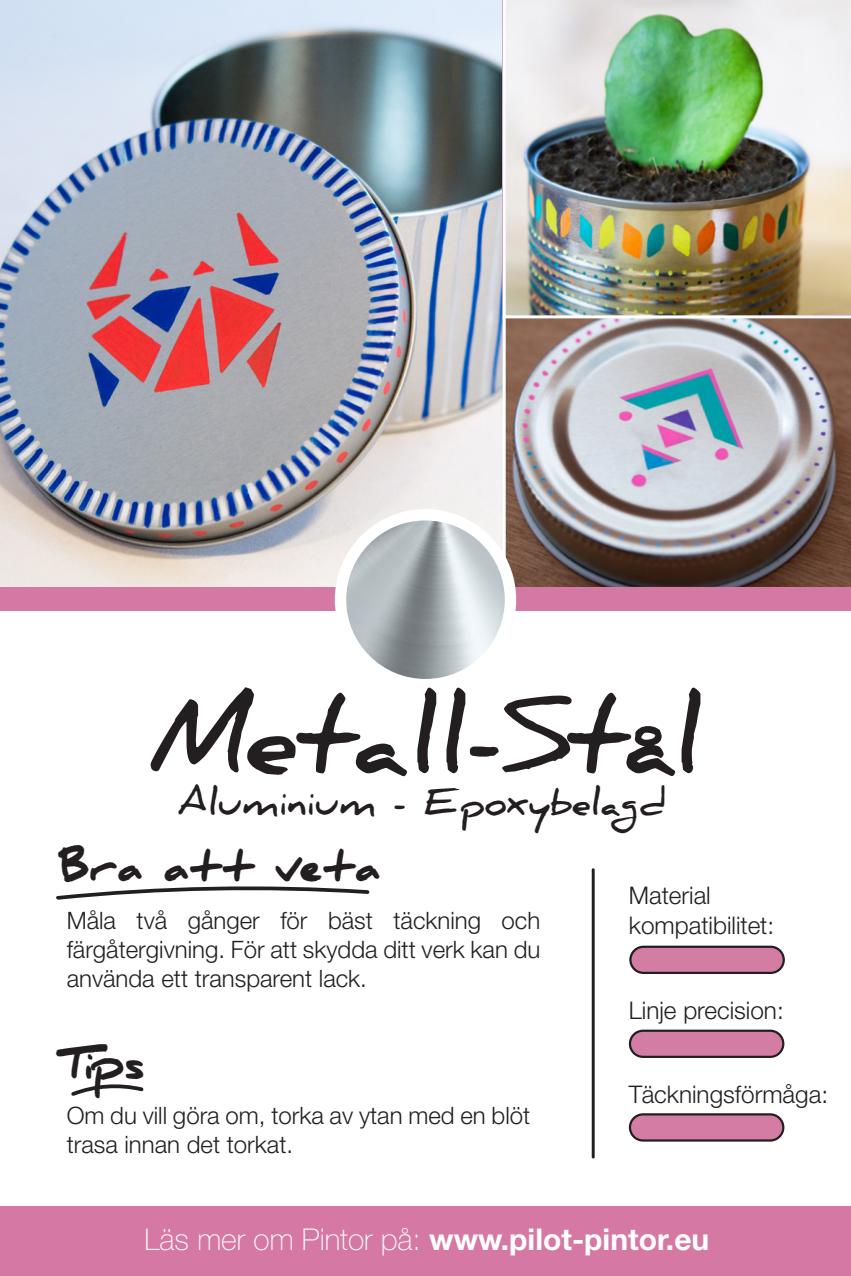
<style>
.page{position:relative;width:851px;height:1276px;background:#fff}
.page>*{position:absolute;margin:0;border:0;box-sizing:border-box;transform-origin:0 0}
.t1{font:700 102px "Daniel";color:#231f20}
.t2{font:900 39.6px "Daniel";color:#231f20}
.t3{font:700 36px "Daniel";color:#231f20}
.t4{font:700 30px "Helvetica Neue LT Std";color:#fff}
.t5{font:300 24.3px "Helvetica Neue LT Std";color:#231f20}
.t6{font:300 24px/28.8px "Helvetica Neue LT Std";color:#231f20;text-align:justify}
.s1{font-weight:100}
</style>
<div class="page">
<div style="left:630px;top:946px;width:153px;height:27px;background:#d47da4;border-radius:13px"></div>
<div style="left:629px;top:945px;width:155px;height:29px;border:2px solid #231f20;border-radius:13px"></div>
<img style="left:0;top:0;width:502px;height:587px">
<img style="left:505px;top:0;width:345px;height:315px">
<img style="left:505px;top:318px;width:345px;height:269px">
<div style="left:0;top:587px;width:850px;height:23px;background:#d579a4"></div>
<div style="left:335px;top:509px;width:181px;height:181px;background:#fff;border-radius:50%"></div>
<img style="left:346px;top:520px;width:158px;height:159px;border-radius:79px">
<div style="left:0;top:1206px;width:850px;height:70px;background:#d579a4"></div>
<svg style="left:591px;top:868px;width:3px;height:291px"></svg>
<div style="left:630px;top:1114px;width:153px;height:26px;background:#d47da4;border-radius:13px"></div>
<div style="left:628px;top:1113px;width:156px;height:28px;border:2px solid #231f20;border-radius:13px"></div>
<div style="left:630px;top:1030px;width:153px;height:27px;background:#d47da4;border-radius:13px"></div>
<div style="left:628px;top:1029px;width:156px;height:29px;border:2px solid #231f20;border-radius:13px"></div>
<svg style="left:56px;top:886px;width:314px;height:14px"></svg>
<svg style="left:71px;top:1084px;width:73px;height:12px"></svg>
<p class="t1" style="left:149px;top:678px;width:555px">Metall-Stål</p>
<p class="t3" style="left:178px;top:781px;width:489px">Aluminium - Epoxybelagd</p>
<p class="t2" style="left:59px;top:844px;width:323px">Bra att veta</p>
<p class="t6" style="left:67px;top:905px;width:475px">Måla två gånger för bäst täckning och färgåtergivning. För att skydda ditt verk kan du använda ett transparent lack.</p>
<p class="t2" style="left:59px;top:1042px;width:87px">Tips</p>
<p class="t6" style="left:67px;top:1100px;width:465px">Om du vill göra om, torka av ytan med en blöt trasa innan det torkat.</p>
<p class="t5" style="left:628px;top:881px;width:83px">Material</p>
<p class="t5" style="left:628px;top:910px;width:147px">kompatibilitet:</p>
<p class="t5" style="left:628px;top:996px;width:156px">Linje precision:</p>
<p class="t5" style="left:628px;top:1079px;width:201px">Täckningsförmåga:</p>
<p class="t4" style="left:145px;top:1220px;width:566px"><span class="s1">Läs mer om Pintor på:</span> www.pilot-pintor.eu</p>
</div>
